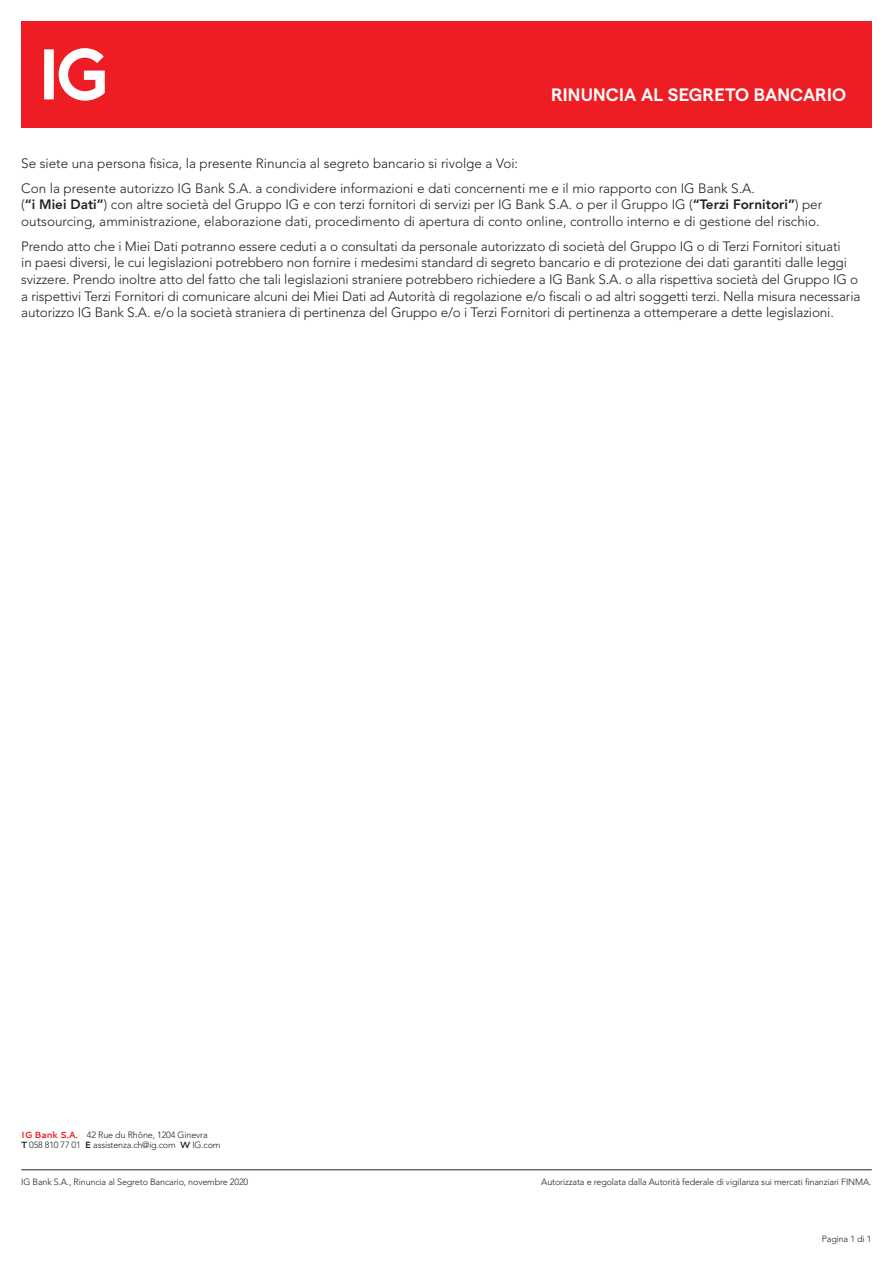
<style>
.page{position:relative;width:893px;height:1263px;background:#fff}
.page>*{position:absolute;margin:0;border:0;box-sizing:border-box;transform-origin:0 0}
.t1{font:600 18px "Matter SQ";letter-spacing:.01em;color:#fff}
.form_text{font:300 13.5px/16.5px "Avenir LT Std";letter-spacing:-.01em;color:#231f20}
.t2{font:300 9px/10.5px "Avenir LT Std";letter-spacing:-.015em;color:#231f20}
.s1{font-weight:800}
.s2{font-family:"Cantarell";font-weight:700;color:#ee1d23}
.s3{font-family:"Cantarell";font-weight:700}
</style>
<div class="page">
<hr style="left:21px;top:1169px;width:851px;height:1px;background:#231f20">
<div style="left:21px;top:21px;width:851px;height:107px;background:#ee1d23"></div>
<svg style="left:44px;top:48px;width:61px;height:53px"></svg>
<h1 class="t1" style="left:551px;top:81px;width:297px">RINUNCIA AL SEGRETO BANCARIO</h1>
<p class="form_text" style="left:21px;top:155px;width:498px">Se siete una persona fisica, la presente Rinuncia al segreto bancario si rivolge a Voi:</p>
<p class="form_text" style="left:21px;top:180px;width:802px">Con la presente autorizzo IG Bank S.A. a condividere informazioni e dati concernenti me e il mio rapporto con IG Bank S.A.<br>(<span class="s1">“i Miei Dati”</span>) con altre società del Gruppo IG e con terzi fornitori di servizi per IG Bank S.A. o per il Gruppo IG (<span class="s1">“Terzi Fornitori”</span>) per outsourcing, amministrazione, elaborazione dati, procedimento di apertura di conto online, controllo interno e di gestione del rischio.</p>
<p class="form_text" style="left:21px;top:238px;width:841px">Prendo atto che i Miei Dati potranno essere ceduti a o consultati da personale autorizzato di società del Gruppo IG o di Terzi Fornitori situati<br>in paesi diversi, le cui legislazioni potrebbero non fornire i medesimi standard di segreto bancario e di protezione dei dati garantiti dalle leggi svizzere. Prendo inoltre atto del fatto che tali legislazioni straniere potrebbero richiedere a IG Bank S.A. o alla rispettiva società del Gruppo IG o a rispettivi Terzi Fornitori di comunicare alcuni dei Miei Dati ad Autorità di regolazione e/o fiscali o ad altri soggetti terzi. Nella misura necessaria autorizzo IG Bank S.A. e/o la società straniera di pertinenza del Gruppo e/o i Terzi Fornitori di pertinenza a ottemperare a dette legislazioni.</p>
<p class="t2" style="left:21px;top:1129px;width:201px"><span class="s2">IG Bank S.A.</span> 42 Rue du Rhône, 1204 Ginevra<br><span class="s3">T</span> 058 810 77 01 <span class="s3">E</span> assistenza.ch@ig.com <span class="s3">W</span> IG.com</p>
<p class="t2" style="left:21px;top:1176px;width:228px">IG Bank S.A., Rinuncia al Segreto Bancario, novembre 2020</p>
<p class="t2" style="left:541px;top:1176px;width:332px">Autorizzata e regolata dalla Autorità federale di vigilanza sui mercati finanziari FINMA.</p>
<p class="t2" style="left:822px;top:1233px;width:51px">Pagina 1 di 1</p>
</div>
